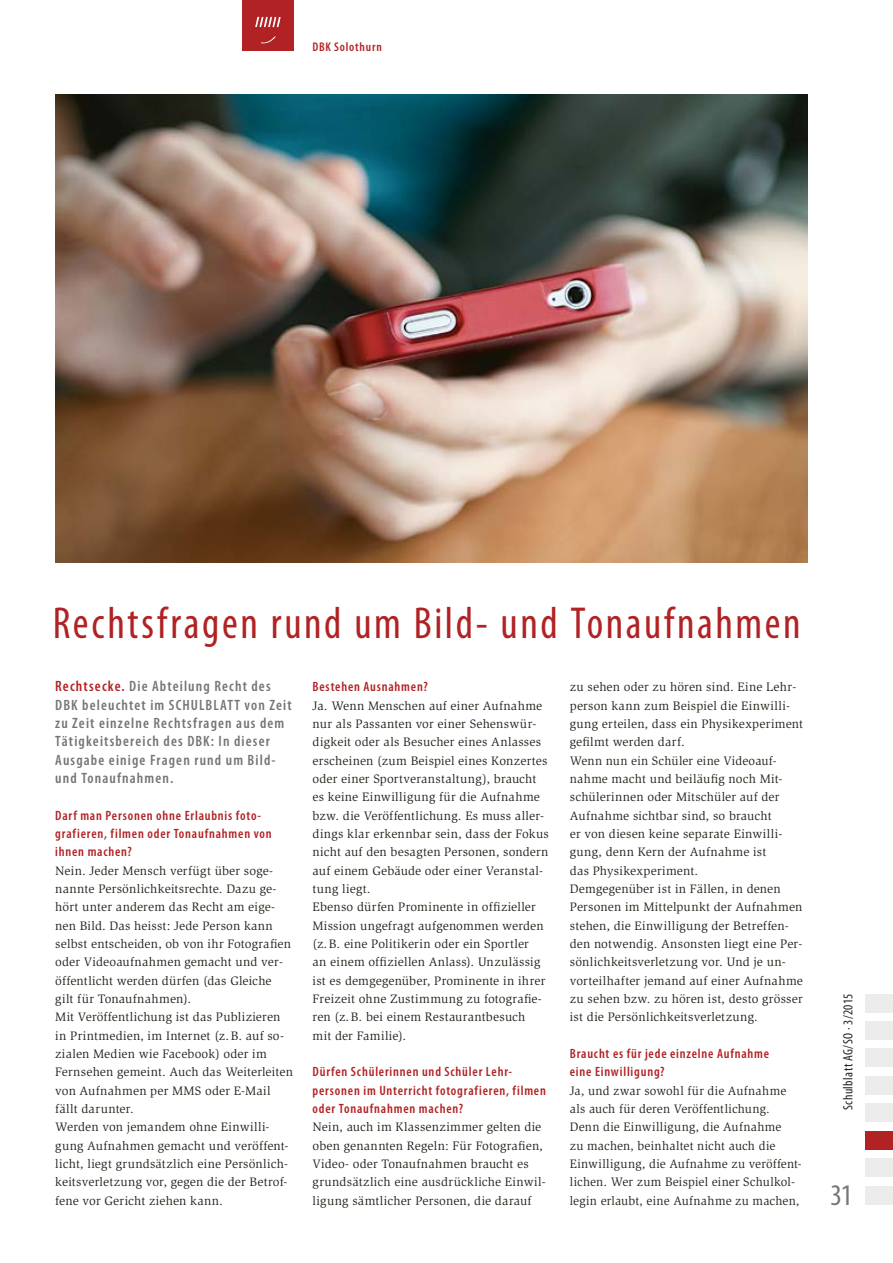
<style>
.page{position:relative;width:893px;height:1263px;background:#fff}
.page>*{position:absolute;margin:0;border:0;box-sizing:border-box;transform-origin:0 0}
.t1{font:condensed 45px "Myriad Pro";letter-spacing:.06em;color:#b12224;scale:.96 1}
.t2{font:condensed 30px "Myriad Pro";color:#777}
.t3{font:600 condensed 15px/18.3px "Myriad Pro";letter-spacing:.075em;color:#757574}
.t4{font:600 condensed 13.5px/18.3px "Myriad Pro";letter-spacing:.06em;color:#b12224}
.t5{font:condensed 13.5px "Myriad Pro";letter-spacing:.03em;color:#27231c}
.t6{font:12.6px/18.3px "Slimbach Std";letter-spacing:.015em;color:#27231c}
.t7{font:600 condensed 12.6px "Myriad Pro";letter-spacing:.06em;color:#b12224}
.s1{color:#b12224}
</style>
<div class="page">
<div style="left:242px;top:0;width:51px;height:51px;background:#b12224"></div>
<div style="left:865px;top:1021px;width:28px;height:18px;background:#ececec"></div>
<div style="left:865px;top:994px;width:28px;height:18px;background:#ececec"></div>
<div style="left:865px;top:1048px;width:28px;height:19px;background:#ececec"></div>
<div style="left:865px;top:1076px;width:28px;height:18px;background:#ececec"></div>
<div style="left:865px;top:1103px;width:28px;height:19px;background:#ececec"></div>
<div style="left:865px;top:1186px;width:28px;height:18px;background:#ececec"></div>
<div style="left:865px;top:1158px;width:28px;height:19px;background:#ececec"></div>
<svg style="left:261px;top:36px;width:15px;height:7px"></svg>
<svg style="left:255px;top:17px;width:26px;height:10px"></svg>
<div style="left:865px;top:1131px;width:28px;height:18px;background:#b12224"></div>
<img style="left:55px;top:95px;width:753px;height:468px">
<p class="t7" style="left:313px;top:39px;width:71px">DBK Solothurn</p>
<h1 class="t1" style="left:53px;top:595px;width:780px">Rechtsfragen rund um Bild- und Tonaufnahmen</h1>
<p class="t3" style="left:55px;top:677px;width:238px"><span class="s1">Rechtsecke.</span> Die Abteilung Recht des DBK beleuchtet im SCHULBLATT von Zeit zu Zeit einzelne Rechtsfragen aus dem Tätigkeitsbereich des DBK: In dieser Ausgabe einige Fragen rund um Bild&shy;und Tonaufnahmen.</p>
<p class="t4" style="left:55px;top:806px;width:218px">Darf man Personen ohne Erlaubnis foto&shy;grafieren, filmen oder Tonaufnahmen von ihnen machen?</p>
<p class="t6" style="left:55px;top:861px;width:239px">Nein. Jeder Mensch verfügt über soge&shy;nannte Persönlichkeitsrechte. Dazu ge&shy;hört unter anderem das Recht am eige&shy;nen Bild. Das heisst: Jede Person kann selbst entscheiden, ob von ihr Fotografien oder Videoaufnahmen gemacht und ver&shy;öffentlicht werden dürfen (das Gleiche gilt für Tonaufnahmen).<br>Mit Veröffentlichung ist das Publizieren in Printmedien, im Internet (z.B. auf so&shy;zialen Medien wie Facebook) oder im Fernsehen gemeint. Auch das Weiterleiten von Aufnahmen per MMS oder E-Mail fällt darunter.<br>Werden von jemandem ohne Einwilli&shy;gung Aufnahmen gemacht und veröffent&shy;licht, liegt grundsätzlich eine Persönlich&shy;keitsverletzung vor, gegen die der Betrof&shy;fene vor Gericht ziehen kann.</p>
<p class="t4" style="left:313px;top:677px;width:117px">Bestehen Ausnahmen?</p>
<p class="t6" style="left:313px;top:696px;width:238px">Ja. Wenn Menschen auf einer Aufnahme nur als Passanten vor einer Sehenswür&shy;digkeit oder als Besucher eines Anlasses erscheinen (zum Beispiel eines Konzertes oder einer Sportveranstaltung), braucht es keine Einwilligung für die Aufnahme bzw. die Veröffentlichung. Es muss aller&shy;dings klar erkennbar sein, dass der Fokus nicht auf den besagten Personen, sondern auf einem Gebäude oder einer Veranstal&shy;tung liegt.<br>Ebenso dürfen Prominente in offizieller Mission ungefragt aufgenommen werden (z.B. eine Politikerin oder ein Sportler<br>an einem offiziellen Anlass). Unzulässig ist es demgegenüber, Prominente in ihrer Freizeit ohne Zustimmung zu fotografie&shy;ren (z.B. bei einem Restaurantbesuch<br>mit der Familie).</p>
<p class="t4" style="left:313px;top:1062px;width:235px">Dürfen Schülerinnen und Schüler Lehr&shy;personen im Unterricht fotografieren, filmen oder Tonaufnahmen machen?</p>
<p class="t6" style="left:313px;top:1118px;width:235px">Nein, auch im Klassenzimmer gelten die oben genannten Regeln: Für Fotografien, Video- oder Tonaufnahmen braucht es grundsätzlich eine ausdrückliche Einwil&shy;ligung sämtlicher Personen, die darauf</p>
<p class="t6" style="left:570px;top:678px;width:235px">zu sehen oder zu hören sind. Eine Lehr&shy;person kann zum Beispiel die Einwilli&shy;gung erteilen, dass ein Physikexperiment gefilmt werden darf.<br>Wenn nun ein Schüler eine Videoauf&shy;nahme macht und beiläufig noch Mit&shy;schülerinnen oder Mitschüler auf der Aufnahme sichtbar sind, so braucht<br>er von diesen keine separate Einwilli&shy;gung, denn Kern der Aufnahme ist<br>das Physikexperiment.<br>Demgegenüber ist in Fällen, in denen Personen im Mittelpunkt der Aufnahmen stehen, die Einwilligung der Betreffen&shy;den notwendig. Ansonsten liegt eine Per&shy;sönlichkeitsverletzung vor. Und je un&shy;vorteilhafter jemand auf einer Aufnahme zu sehen bzw. zu hören ist, desto grösser ist die Persönlichkeitsverletzung.</p>
<p class="t4" style="left:570px;top:1044px;width:201px">Braucht es für jede einzelne Aufnahme eine Einwilligung?</p>
<p class="t6" style="left:570px;top:1081px;width:233px">Ja, und zwar sowohl für die Aufnahme als auch für deren Veröffentlichung.<br>Denn die Einwilligung, die Aufnahme<br>zu machen, beinhaltet nicht auch die Einwilligung, die Aufnahme zu veröffent&shy;lichen. Wer zum Beispiel einer Schulkol&shy;legin erlaubt, eine Aufnahme zu machen,</p>
<p class="t5" style="left:840px;top:1110px;width:118px;rotate:-90deg">Schulblatt AG/SO · 3/2015</p>
<h2 class="t2" style="left:830px;top:1176px;width:23px">31</h2>
</div>
